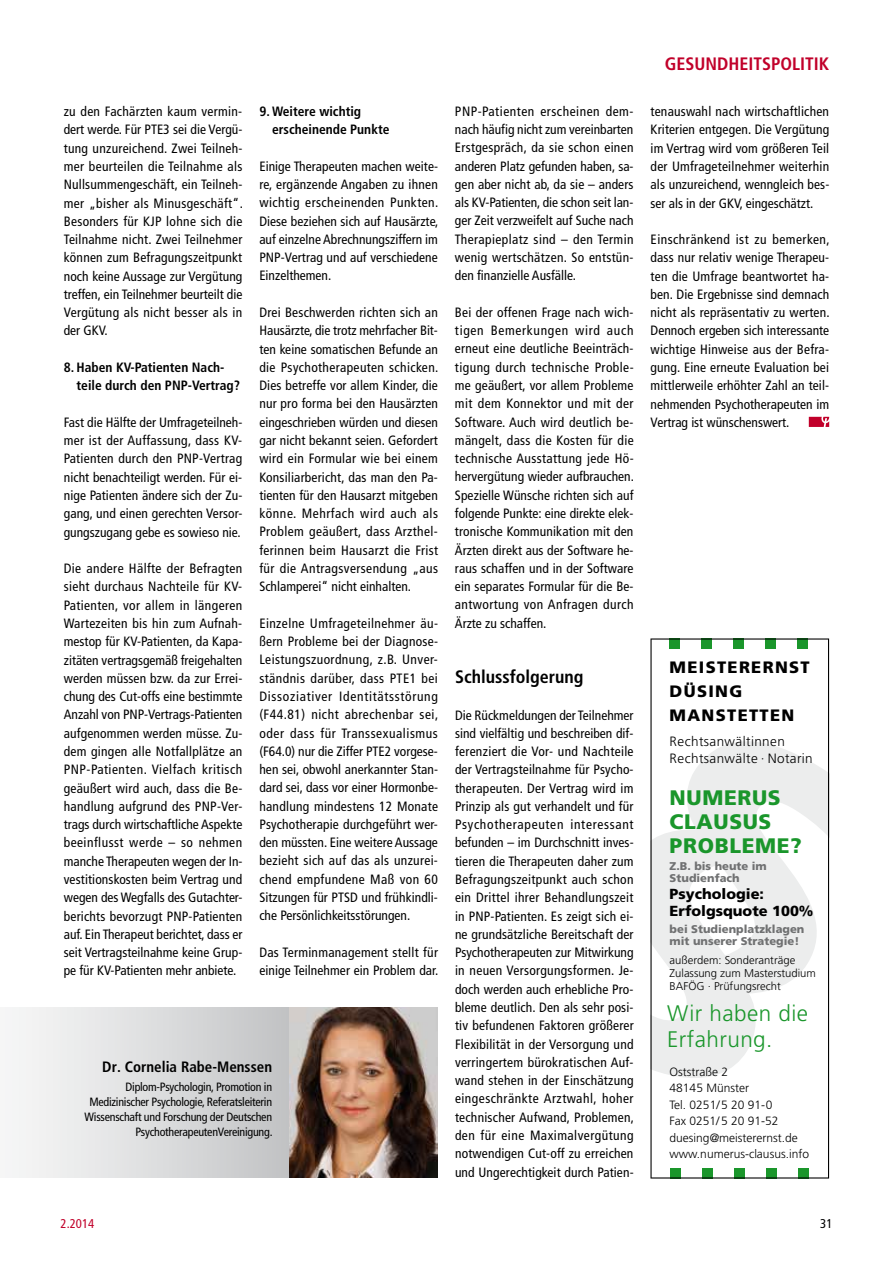
<style>
.page{position:relative;width:893px;height:1263px;background:#fff}
.page>*{position:absolute;margin:0;border:0;box-sizing:border-box;transform-origin:0 0}
.t1{font:300 22.5px/25.5px "Frutiger";letter-spacing:.02em;color:#1a962b}
.t2{font:900 21px/24px "Frutiger";letter-spacing:.03em;color:#1a962b}
.t3{font:700 condensed 18px "Frutiger";color:#c1002a}
.t4{font:700 condensed 18px "Frutiger";color:#000}
.t5{font:900 16.5px/24px "Frutiger";letter-spacing:.08em;color:#000}
.t6{font:700 condensed 15px "Frutiger";color:#000}
.t7{font:900 14.55px/17px "Frutiger";color:#000}
.t8{font:condensed 13.5px/18.3px "Frutiger";letter-spacing:.005em;color:#000;text-align:justify}
.t9{font:700 condensed 13.5px/18.3px "Frutiger";color:#000}
.t10{font:300 13.5px/16.5px "Frutiger";letter-spacing:.03em;color:#000}
.t11{font:condensed 12.75px "Frutiger";color:#c1002a}
.t12{font:condensed 12.75px "Frutiger";color:#000}
.t13{font:condensed 12px/15px "Frutiger";letter-spacing:-.02em;color:#000;text-align:right}
.t14{font:300 12px/16.5px "Frutiger";color:#000}
.t15{font:900 11.25px/12px "Frutiger";color:#707172}
.t16{font:300 11.25px/12.8px "Frutiger";color:#000}
</style>
<div class="page">
<svg style="left:12px;top:1007px;width:277px;height:170px"></svg>
<svg style="left:650px;top:638px;width:179px;height:540px"></svg>
<svg style="left:809px;top:417px;width:20px;height:10px"></svg>
<img style="left:289px;top:1007px;width:149px;height:170px">
<p class="t8" style="left:64px;top:102px;width:181px">zu den Fachärzten kaum vermin&shy;dert werde. Für PTE3 sei die Vergü&shy;tung unzureichend. Zwei Teilneh&shy;mer beurteilen die Teilnahme als Nullsummengeschäft, ein Teilneh&shy;mer „bisher als Minusgeschäft“.<br>Besonders für KJP lohne sich die Teilnahme nicht. Zwei Teilnehmer können zum Befragungszeitpunkt noch keine Aussage zur Vergütung treffen, ein Teilnehmer beurteilt die Vergütung als nicht besser als in der GKV.</p>
<p class="t9" style="left:77px;top:358px;width:165px;text-indent:-13px">8. Haben KV-Patienten Nach&shy;teile durch den PNP-Vertrag?</p>
<p class="t8" style="left:64px;top:413px;width:180px">Fast die Hälfte der Umfrageteilneh&shy;mer ist der Auffassung, dass KV-Patienten durch den PNP-Vertrag nicht benachteiligt werden. Für ei&shy;nige Patienten ändere sich der Zu&shy;gang, und einen gerechten Versor&shy;gungszugang gebe es sowieso nie.</p>
<p class="t8" style="left:64px;top:559px;width:180px">Die andere Hälfte der Befragten sieht durchaus Nachteile für KV-Patienten, vor allem in längeren Wartezeiten bis hin zum Aufnah&shy;mestop für KV-Patienten, da Kapa&shy;zitäten vertragsgemäß freigehalten werden müssen bzw. da zur Errei&shy;chung des Cut-offs eine bestimmte Anzahl von PNP-Vertrags-Patienten aufgenommen werden müsse. Zu&shy;dem gingen alle Notfallplätze an PNP-Patienten. Vielfach kritisch geäußert wird auch, dass die Be&shy;handlung aufgrund des PNP-Ver&shy;trags durch wirtschaftliche Aspekte beeinflusst werde – so nehmen manche Therapeuten wegen der In&shy;vestitionskosten beim Vertrag und wegen des Wegfalls des Gutachter&shy;berichts bevorzugt PNP-Patienten auf. Ein Therapeut berichtet, dass er seit Vertragsteilnahme keine Grup&shy;pe für KV-Patienten mehr anbiete.</p>
<p class="t9" style="left:272px;top:102px;width:119px;text-indent:-13px">9. Weitere wichtig erscheinende Punkte</p>
<p class="t8" style="left:259px;top:157px;width:181px">Einige Therapeuten machen weite&shy;re, ergänzende Angaben zu ihnen wichtig erscheinenden Punkten.<br>Diese beziehen sich auf Hausärzte, auf einzelne Abrechnungsziffern im PNP-Vertrag und auf verschiedene Einzelthemen.</p>
<p class="t8" style="left:259px;top:303px;width:181px">Drei Beschwerden richten sich an Hausärzte, die trotz mehrfacher Bit&shy;ten keine somatischen Befunde an die Psychotherapeuten schicken.<br>Dies betreffe vor allem Kinder, die nur pro forma bei den Hausärzten eingeschrieben würden und diesen gar nicht bekannt seien. Gefordert wird ein Formular wie bei einem Konsiliarbericht, das man den Pa&shy;tienten für den Hausarzt mitgeben könne. Mehrfach wird auch als Problem geäußert, dass Arzthel&shy;ferinnen beim Hausarzt die Frist für die Antragsversendung „aus Schlamperei“ nicht einhalten.</p>
<p class="t8" style="left:259px;top:614px;width:180px">Einzelne Umfrageteilnehmer äu&shy;ßern Probleme bei der Diagnose-Leistungszuordnung, z.B. Unver&shy;ständnis darüber, dass PTE1 bei Dissoziativer Identitätsstörung (F44.81) nicht abrechenbar sei, oder dass für Transsexualismus (F64.0) nur die Ziffer PTE2 vorgese&shy;hen sei, obwohl anerkannter Stan&shy;dard sei, dass vor einer Hormonbe&shy;handlung mindestens 12 Monate Psychotherapie durchgeführt wer&shy;den müssten. Eine weitere Aussage bezieht sich auf das als unzurei&shy;chend empfundene Maß von 60<br>Sitzungen für PTSD und frühkindli&shy;che Persönlichkeitsstörungen.</p>
<p class="t8" style="left:259px;top:943px;width:180px">Das Terminmanagement stellt für einige Teilnehmer ein Problem dar.</p>
<p class="t6" style="left:102px;top:1057px;width:171px">Dr. Cornelia Rabe-Menssen</p>
<p class="t13" style="left:85px;top:1079px;width:189px">Diplom-Psychologin, Promotion in Medizinischer Psychologie, Referatsleiterin Wissenschaft und Forschung der Deutschen PsychotherapeutenVereinigung.</p>
<p class="t8" style="left:455px;top:102px;width:180px">PNP-Patienten erscheinen dem&shy;nach häufig nicht zum vereinbarten Erstgespräch, da sie schon einen anderen Platz gefunden haben, sa&shy;gen aber nicht ab, da sie – anders als KV-Patienten, die schon seit lan&shy;ger Zeit verzweifelt auf Suche nach Therapieplatz sind – den Termin wenig wertschätzen. So entstün&shy;den finanzielle Ausfälle.</p>
<p class="t8" style="left:455px;top:303px;width:181px">Bei der offenen Frage nach wich&shy;tigen Bemerkungen wird auch erneut eine deutliche Beeinträch&shy;tigung durch technische Proble&shy;me geäußert, vor allem Probleme mit dem Konnektor und mit der Software. Auch wird deutlich be&shy;mängelt, dass die Kosten für die technische Ausstattung jede Hö&shy;hervergütung wieder aufbrauchen.<br>Spezielle Wünsche richten sich auf folgende Punkte: eine direkte elek&shy;tronische Kommunikation mit den Ärzten direkt aus der Software he&shy;raus schaffen und in der Software ein separates Formular für die Be&shy;antwortung von Anfragen durch Ärzte zu schaffen.</p>
<h3 class="t4" style="left:455px;top:666px;width:130px">Schlussfolgerung</h3>
<p class="t8" style="left:455px;top:706px;width:181px">Die Rückmeldungen der Teilnehmer sind vielfältig und beschreiben dif&shy;ferenziert die Vor- und Nachteile der Vertragsteilnahme für Psycho&shy;therapeuten. Der Vertrag wird im Prinzip als gut verhandelt und für Psychotherapeuten interessant befunden – im Durchschnitt inves&shy;tieren die Therapeuten daher zum Befragungszeitpunkt auch schon ein Drittel ihrer Behandlungszeit in PNP-Patienten. Es zeigt sich ei&shy;ne grundsätzliche Bereitschaft der Psychotherapeuten zur Mitwirkung in neuen Versorgungsformen. Je&shy;doch werden auch erhebliche Pro&shy;bleme deutlich. Den als sehr posi&shy;tiv befundenen Faktoren größerer Flexibilität in der Versorgung und verringertem bürokratischen Auf&shy;wand stehen in der Einschätzung eingeschränkte Arztwahl, hoher technischer Aufwand, Problemen, den für eine Maximalvergütung notwendigen Cut-off zu erreichen und Ungerechtigkeit durch Patien-</p>
<h3 class="t3" style="left:665px;top:54px;width:166px">GESUNDHEITSPOLITIK</h3>
<p class="t8" style="left:651px;top:102px;width:180px">tenauswahl nach wirtschaftlichen Kriterien entgegen. Die Vergütung im Vertrag wird vom größeren Teil der Umfrageteilnehmer weiterhin als unzureichend, wenngleich bes&shy;ser als in der GKV, eingeschätzt.</p>
<p class="t8" style="left:651px;top:230px;width:181px">Einschränkend ist zu bemerken, dass nur relativ wenige Therapeu&shy;ten die Umfrage beantwortet ha&shy;ben. Die Ergebnisse sind demnach nicht als repräsentativ zu werten.<br>Dennoch ergeben sich interessante wichtige Hinweise aus der Befra&shy;gung. Eine erneute Evaluation bei mittlerweile erhöhter Zahl an teil&shy;nehmenden Psychotherapeuten im Vertrag ist wünschenswert.</p>
<p class="t5" style="left:670px;top:655px;width:142px">MEISTERERNST<br>DÜSING<br>MANSTETTEN</p>
<p class="t10" style="left:670px;top:733px;width:144px">Rechtsanwältinnen<br>Rechtsanwälte · Notarin</p>
<h2 class="t2" style="left:670px;top:785px;width:134px">NUMERUS<br>CLAUSUS<br>PROBLEME?</h2>
<p class="t15" style="left:670px;top:860px;width:99px">Z.B. bis heute im<br>Studienfach</p>
<p class="t7" style="left:670px;top:885px;width:145px">Psychologie:<br>Erfolgsquote 100%</p>
<p class="t15" style="left:670px;top:923px;width:136px">bei Studienplatzklagen mit unserer Strategie!</p>
<p class="t16" style="left:670px;top:954px;width:148px">außerdem: Sonderanträge<br>Zulassung zum Masterstudium<br>BAFÖG · Prüfungsrecht</p>
<h1 class="t1" style="left:667px;top:1001px;width:142px">Wir haben die<br>Erfahrung.</h1>
<p class="t14" style="left:670px;top:1063px;width:141px">Oststraße 2<br>48145 Münster<br>Tel. 0251/5 20 91-0<br>Fax 0251/5 20 91-52 duesing@meisterernst.de www.numerus-clausus.info</p>
<p class="t11" style="left:61px;top:1216px;width:35px">2.2014</p>
<p class="t12" style="left:820px;top:1216px;width:14px">31</p>
</div>
